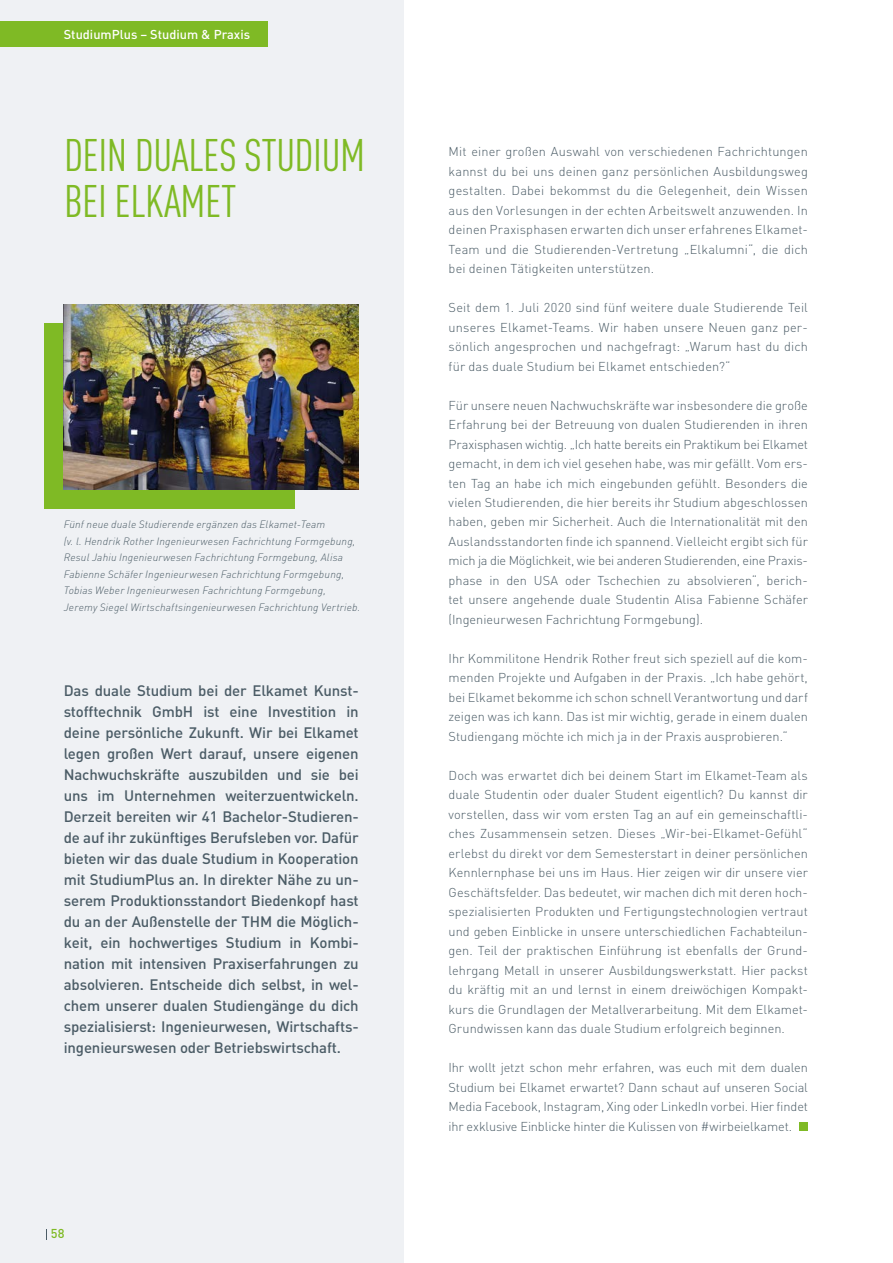
<style>
.page{position:relative;width:893px;height:1263px;background:#fff}
.page>*{position:absolute;margin:0;border:0;box-sizing:border-box;transform-origin:0 0}
.t1{font:condensed 45px/46.5px "DIN Pro";letter-spacing:-.01em;color:#7fba25}
.t2{font:500 15px/21px "DIN Pro";letter-spacing:-.01em;color:#4b5c66;text-align:justify}
.t3{font:300 12.75px/19.5px "DIN Pro";letter-spacing:.005em;color:#4b5c66;text-align:justify}
.t4{font:500 12.75px "DIN Pro";color:#fff}
.t5{font:500 12.75px "DIN Pro";color:#7fba25}
.t6{font:italic 300 10.5px/16.5px "DIN Pro";letter-spacing:.02em;color:#4b5c66}
</style>
<div class="page">
<div style="left:0;top:0;width:404px;height:1263px;background:#eff1f4"></div>
<div style="left:799px;top:1122px;width:9px;height:9px;background:#7fba25"></div>
<div style="left:44px;top:324px;width:251px;height:185px;background:#7fba25"></div>
<img style="left:64px;top:305px;width:295px;height:185px">
<div style="left:0;top:21px;width:267px;height:26px;background:#7fba25"></div>
<p class="t4" style="left:64px;top:26px;width:188px">StudiumPlus – Studium &amp; Praxis</p>
<h1 class="t1" style="left:64px;top:128px;width:303px">DEIN DUALES STUDIUM<br>BEI ELKAMET</h1>
<p class="t3" style="left:449px;top:141px;width:361px">Mit einer großen Auswahl von verschiedenen Fachrichtungen kannst du bei uns deinen ganz persönlichen Ausbildungsweg gestalten. Dabei bekommst du die Gelegenheit, dein Wissen aus den Vorlesungen in der echten Arbeitswelt anzuwenden. In deinen Praxisphasen erwarten dich unser erfahrenes Elkamet-Team und die Studierenden-Vertretung „Elkalumni“, die dich bei deinen Tätigkeiten unterstützen.</p>
<p class="t3" style="left:449px;top:297px;width:361px">Seit dem 1. Juli 2020 sind fünf weitere duale Studierende Teil unseres Elkamet-Teams. Wir haben unsere Neuen ganz per&shy;sönlich angesprochen und nachgefragt: „Warum hast du dich für das duale Studium bei Elkamet entschieden?“</p>
<p class="t3" style="left:449px;top:395px;width:361px">Für unsere neuen Nachwuchskräfte war insbesondere die große Erfahrung bei der Betreuung von dualen Studierenden in ihren Praxisphasen wichtig. „Ich hatte bereits ein Praktikum bei Elkamet gemacht, in dem ich viel gesehen habe, was mir gefällt. Vom ers&shy;ten Tag an habe ich mich eingebunden gefühlt. Besonders die vielen Studierenden, die hier bereits ihr Studium abgeschlossen haben, geben mir Sicherheit. Auch die Internationalität mit den Auslandsstandorten finde ich spannend. Vielleicht ergibt sich für mich ja die Möglichkeit, wie bei anderen Studierenden, eine Praxis&shy;phase in den USA oder Tschechien zu absolvieren“, berich&shy;tet unsere angehende duale Studentin Alisa Fabienne Schäfer (Ingenieurwesen Fachrichtung Formgebung).</p>
<p class="t3" style="left:449px;top:648px;width:361px">Ihr Kommilitone Hendrik Rother freut sich speziell auf die kom&shy;menden Projekte und Aufgaben in der Praxis. „Ich habe gehört, bei Elkamet bekomme ich schon schnell Verantwortung und darf zeigen was ich kann. Das ist mir wichtig, gerade in einem dualen Studiengang möchte ich mich ja in der Praxis ausprobieren.“</p>
<p class="t3" style="left:449px;top:765px;width:361px">Doch was erwartet dich bei deinem Start im Elkamet-Team als duale Studentin oder dualer Student eigentlich? Du kannst dir vorstellen, dass wir vom ersten Tag an auf ein gemeinschaftli&shy;ches Zusammensein setzen. Dieses „Wir-bei-Elkamet-Gefühl“ erlebst du direkt vor dem Semesterstart in deiner persönlichen Kennlernphase bei uns im Haus. Hier zeigen wir dir unsere vier Geschäftsfelder. Das bedeutet, wir machen dich mit deren hoch&shy;spezialisierten Produkten und Fertigungstechnologien vertraut und geben Einblicke in unsere unterschiedlichen Fachabteilun&shy;gen. Teil der praktischen Einführung ist ebenfalls der Grund&shy;lehrgang Metall in unserer Ausbildungswerkstatt. Hier packst du kräftig mit an und lernst in einem dreiwöchigen Kompakt&shy;kurs die Grundlagen der Metallverarbeitung. Mit dem Elkamet-Grundwissen kann das duale Studium erfolgreich beginnen.</p>
<p class="t3" style="left:449px;top:1057px;width:361px">Ihr wollt jetzt schon mehr erfahren, was euch mit dem dualen Studium bei Elkamet erwartet? Dann schaut auf unseren Social Media Facebook, Instagram, Xing oder LinkedIn vorbei. Hier findet ihr exklusive Einblicke hinter die Kulissen von #wirbeielkamet.</p>
<p class="t6" style="left:64px;top:515px;width:298px">Fünf neue duale Studierende ergänzen das Elkamet-Team<br>(v. l. Hendrik Rother Ingenieurwesen Fachrichtung Formgebung, Resul Jahiu Ingenieurwesen Fachrichtung Formgebung, Alisa Fabienne Schäfer Ingenieurwesen Fachrichtung Formgebung, Tobias Weber Ingenieurwesen Fachrichtung Formgebung, Jeremy Siegel Wirtschaftsingenieurwesen Fachrichtung Vertrieb.</p>
<p class="t2" style="left:64px;top:679px;width:296px">Das duale Studium bei der Elkamet Kunst&shy;stofftechnik GmbH ist eine Investition in deine persönliche Zukunft. Wir bei Elkamet legen großen Wert darauf, unsere eigenen Nachwuchskräfte auszubilden und sie bei uns im Unternehmen weiterzuentwickeln.<br>Derzeit bereiten wir 41 Bachelor-Studieren&shy;de auf ihr zukünftiges Berufsleben vor. Dafür bieten wir das duale Studium in Kooperation mit StudiumPlus an. In direkter Nähe zu un&shy;serem Produktionsstandort Biedenkopf hast du an der Außenstelle der THM die Möglich&shy;keit, ein hochwertiges Studium in Kombi&shy;nation mit intensiven Praxiserfahrungen zu absolvieren. Entscheide dich selbst, in wel&shy;chem unserer dualen Studiengänge du dich spezialisierst: Ingenieurwesen, Wirtschafts&shy;ingenieurswesen oder Betriebswirtschaft.</p>
<p class="t5" style="left:51px;top:1225px;width:15px">58</p>
</div>
